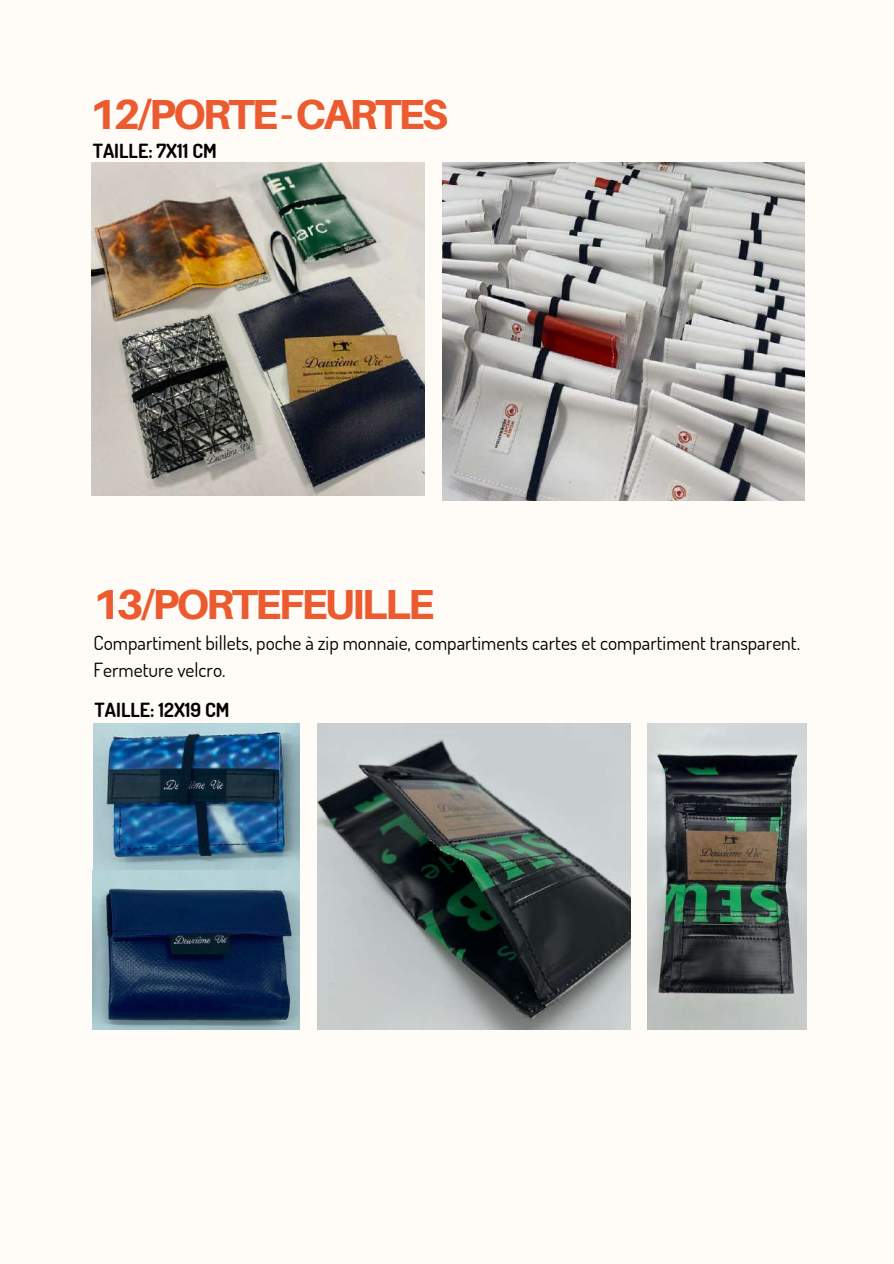
<style>
.page{position:relative;width:894px;height:1264px;background:#fff}
.page>*{position:absolute;margin:0;border:0;box-sizing:border-box;transform-origin:0 0}
.t1{font:800 42px "Aileron";letter-spacing:-.065em;color:#ec5a30}
.t2{font:19.5px/27px "Dosis";color:#000}
.t3{font:700 19.5px "Dosis";color:#000}
</style>
<div class="page">
<div style="left:0;top:0;width:893px;height:1263px;background:#fffcf7"></div>
<img style="left:442px;top:163px;width:362px;height:337px">
<img style="left:92px;top:163px;width:333px;height:333px">
<img style="left:317px;top:723px;width:313px;height:306px">
<img style="left:647px;top:723px;width:158px;height:306px">
<img style="left:93px;top:723px;width:207px;height:306px">
<h1 class="t1" style="left:89px;top:88px;width:360px">12/PORTE-CARTES</h1>
<p class="t3" style="left:93px;top:138px;width:125px">TAILLE: 7X11 CM</p>
<h1 class="t1" style="left:93px;top:578px;width:343px">13/PORTEFEUILLE</h1>
<p class="t2" style="left:93px;top:629px;width:707px">Compartiment billets, poche à zip monnaie, compartiments cartes et compartiment transparent.<br>Fermeture velcro.</p>
<p class="t3" style="left:95px;top:696px;width:136px">TAILLE: 12X19 CM</p>
</div>
